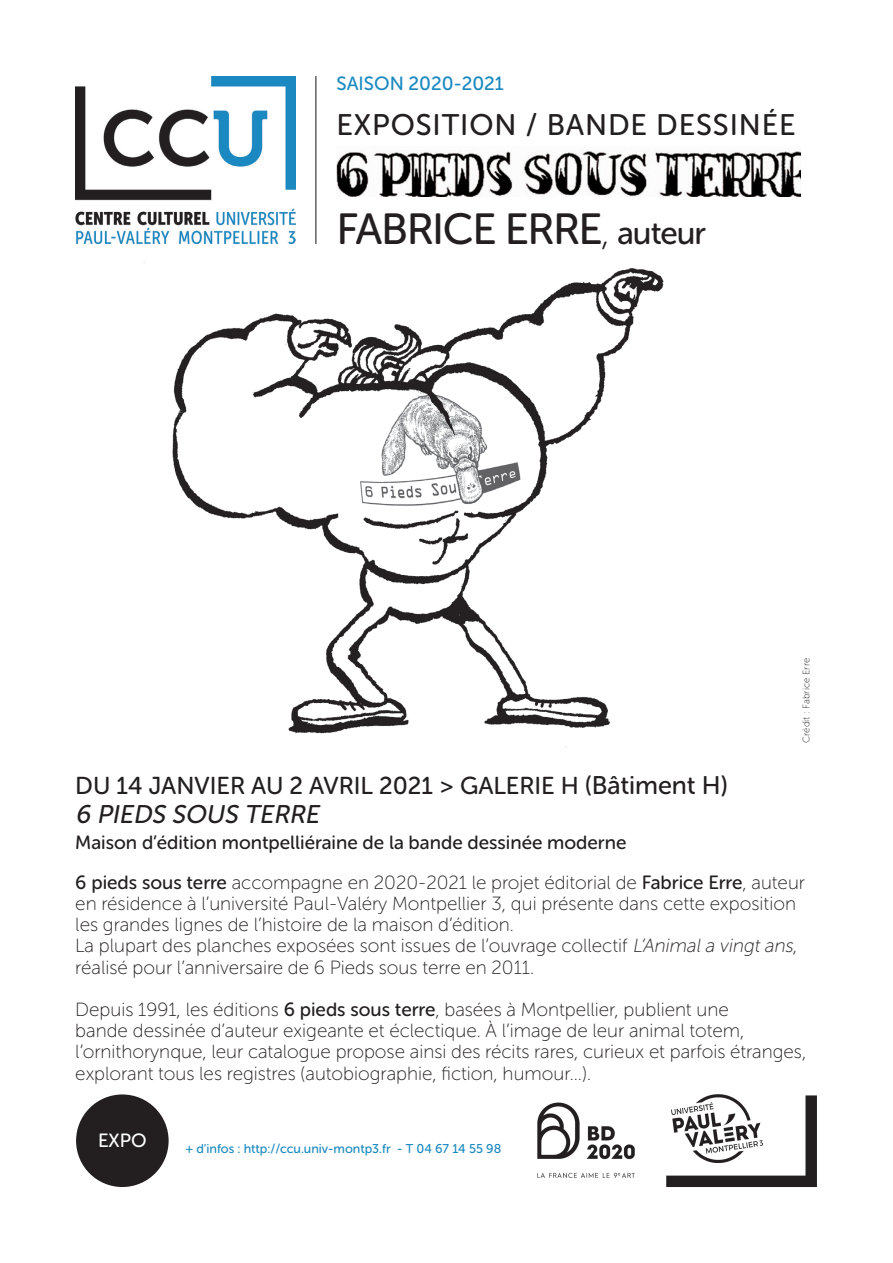
<style>
.page{position:relative;width:893px;height:1263px;background:#fff}
.page>*{position:absolute;margin:0;border:0;box-sizing:border-box;transform-origin:0 0}
.t1{font:43.35px "Museo Sans Rounded 500";letter-spacing:-.03em;color:#231f20}
.t2{font:29.7px "Museo Sans Rounded 500";letter-spacing:.03em;color:#231f20}
.t3{font:italic 25.35px "Museo Sans Rounded 500";color:#231f20}
.t4{font:24.3px "Museo Sans Rounded 500";color:#231f20}
.t5{font:19.05px/21.1px "Museo Sans Rounded 100";color:#231f20}
.t6{font:19.05px "Museo Sans Rounded 500";color:#231f20}
.t7{font:19.05px "Museo Sans Rounded 500";color:#1b89c0}
.t8{font:19.05px "Museo Sans Rounded 500";color:#fff}
.t9{font:12.75px "Museo Sans Rounded 500";color:#1b89c0}
.t10{font:9.6px "Museo Sans 100";color:#231f20}
.s1{font-family:"Museo Sans Rounded 100";font-size:39.15px}
.s2{font-size:31.8px}
.s3{font-size:25.35px}
.s4{font-family:"Museo Sans Rounded 500"}
.s5{font-style:italic}
</style>
<div class="page">
<svg style="left:666px;top:1095px;width:151px;height:92px"></svg>
<img style="left:671px;top:1094px;width:92px;height:68px">
<div style="left:76px;top:1094px;width:93px;height:93px;background:#231f20;border-radius:50%"></div>
<img style="left:172px;top:268px;width:492px;height:480px">
<img style="left:537px;top:1102px;width:98px;height:76px">
<hr style="left:315px;top:76px;width:1px;height:168px;background:#231f20">
<img style="left:75px;top:76px;width:220px;height:168px">
<img style="left:337px;top:150px;width:463px;height:46px">
<p class="t7" style="left:337px;top:73px;width:169px">SAISON 2020-2021</p>
<h2 class="t2" style="left:337px;top:108px;width:461px">EXPOSITION / BANDE DESSINÉE</h2>
<h1 class="t1" style="left:337px;top:205px;width:371px">FABRICE ERRE<span class="s1">,</span> <span class="s2">auteur</span></h1>
<p class="t4" style="left:75px;top:772px;width:654px">DU 14 JANVIER AU 2 AVRIL 2021 &gt; GALERIE H (<span class="s3">Bâtiment H)</span></p>
<p class="t10" style="left:801px;top:743px;width:86px;rotate:-90deg">Crédit : Fabrice Erre</p>
<h3 class="t3" style="left:75px;top:801px;width:250px">6 PIEDS SOUS TERRE</h3>
<p class="t6" style="left:75px;top:832px;width:553px">Maison d’édition montpelliéraine de la bande dessinée moderne</p>
<p class="t5" style="left:75px;top:872px;width:731px"><span class="s4">6 pieds sous terre</span> accompagne en 2020-2021 le projet éditorial de <span class="s4">Fabrice Erre</span>, auteur en résidence à l’université Paul-Valéry Montpellier 3, qui présente dans cette exposition les grandes lignes de l’histoire de la maison d’édition.<br>La plupart des planches exposées sont issues de l’ouvrage collectif <span class="s5">L’Animala vingtans</span>, réalisé pour l’anniversaire de 6 Pieds sous terre en 2011.</p>
<p class="t5" style="left:75px;top:999px;width:732px">Depuis 1991, les éditions <span class="s4">6 pieds sous terre</span>, basées à Montpellier, publient une<br>bande dessinée d’auteur exigeante et éclectique. À l’image de leur animal totem, l’ornithorynque, leur catalogue propose ainsi des récits rares, curieux et parfois étranges, explorant tous les registres (autobiographie, fiction, humour…).</p>
<p class="t8" style="left:98px;top:1130px;width:50px">EXPO</p>
<p class="t9" style="left:185px;top:1142px;width:318px">+ d’infos : http://ccu.univ-montp3.fr - T 04 67 14 55 98</p>
</div>
